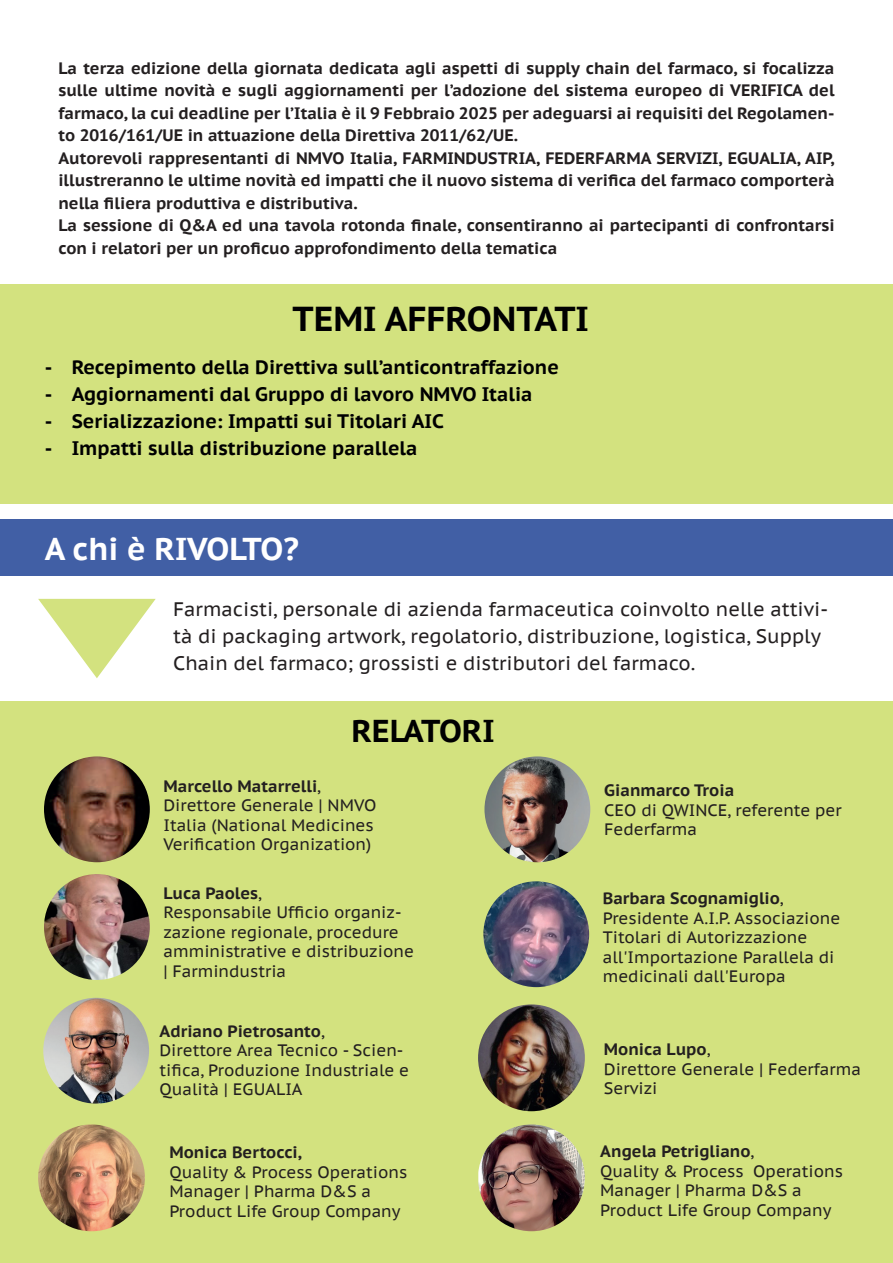
<style>
.page{position:relative;width:893px;height:1263px;background:#fff}
.page>*{position:absolute;margin:0;border:0;box-sizing:border-box;transform-origin:0 0}
.t1{font:700 34.5px "PT Sans Caption";color:#000001}
.t2{font:700 31.5px "PT Sans Caption";color:#fff}
.t3{font:700 31.5px "PT Sans Caption";color:#000001}
.t4{font:19.5px/27px "PT Sans Caption";color:#231f20}
.t5{font:700 19.5px "PT Sans Caption";color:#000001}
.t6{font:700 16.5px/22.5px "PT Sans Caption";color:#231f20}
.t7{font:16.5px/19.5px "PT Sans Caption";color:#231f20}
.s1{font-weight:700}
</style>
<div class="page">
<div style="left:0;top:284px;width:892px;height:220px;background:#d3e27f"></div>
<div style="left:0;top:519px;width:892px;height:57px;background:#415fa5"></div>
<svg style="left:38px;top:599px;width:118px;height:79px"></svg>
<div style="left:0;top:701px;width:893px;height:562px;background:#d3e27f"></div>
<img style="left:44px;top:756px;width:106px;height:106px;border-radius:53px">
<img style="left:44px;top:874px;width:106px;height:106px;border-radius:53px">
<img style="left:43px;top:998px;width:106px;height:105px;border-radius:53px">
<img style="left:483px;top:881px;width:106px;height:106px;border-radius:53px">
<img style="left:478px;top:1124px;width:107px;height:107px">
<img style="left:478px;top:1004px;width:107px;height:107px;border-radius:53px">
<img style="left:484px;top:756px;width:106px;height:106px;border-radius:53px">
<img style="left:38px;top:1124px;width:107px;height:107px;border-radius:53px">
<p class="t6" style="left:58px;top:56px;width:778px">La terza edizione della giornata dedicata agli aspetti di supply chain del farmaco, si focalizza sulle ultime novità e sugli aggiornamenti per l’adozione del sistema europeo di VERIFICA del farmaco, la cui deadline per l’Italia è il 9 Febbraio 2025 per adeguarsi ai requisiti del Regolamen&shy;to 2016/161/UE in attuazione della Direttiva 2011/62/UE.<br>Autorevoli rappresentanti di NMVO Italia, FARMINDUSTRIA, FEDERFARMA SERVIZI, EGUALIA, AIP, illustreranno le ultime novità ed impatti che il nuovo sistema di verifica del farmaco comporterà nella filiera produttiva e distributiva.<br>La sessione di Q&amp;A ed una tavola rotonda finale, consentiranno ai partecipanti di confrontarsi con i relatori per un proficuo approfondimento della tematica</p>
<h1 class="t1" style="left:293px;top:296px;width:298px">TEMI AFFRONTATI</h1>
<p class="t5" style="left:45px;top:355px;width:516px">- Recepimento della Direttiva sull’anticontraffazione</p>
<p class="t5" style="left:45px;top:382px;width:489px">- Aggiornamenti dal Gruppo di lavoro NMVO Italia</p>
<p class="t5" style="left:45px;top:409px;width:401px">- Serializzazione: Impatti sui Titolari AIC</p>
<p class="t5" style="left:45px;top:436px;width:374px">- Impatti sulla distribuzione parallela</p>
<h2 class="t2" style="left:45px;top:528px;width:256px">A chi è RIVOLTO?</h2>
<p class="t4" style="left:173px;top:595px;width:656px">Farmacisti, personale di azienda farmaceutica coinvolto nelle attivi&shy;tà di packaging artwork, regolatorio, distribuzione, logistica, Supply<br>Chain del farmaco; grossisti e distributori del farmaco.</p>
<h2 class="t3" style="left:351px;top:710px;width:145px">RELATORI</h2>
<p class="t7" style="left:163px;top:776px;width:214px"><span class="s1">Marcello Matarrelli</span>,<br>Direttore Generale | NMVO<br>Italia (National Medicines<br>Verification Organization)</p>
<p class="t7" style="left:163px;top:883px;width:252px"><span class="s1">Luca Paoles</span>,<br>Responsabile Ufficio organiz&shy;zazione regionale, procedure amministrative e distribuzione | Farmindustria</p>
<p class="t7" style="left:159px;top:1021px;width:251px"><span class="s1">Adriano Pietrosanto</span>,<br>Direttore Area Tecnico - Scien&shy;tifica, Produzione Industriale e<br>Qualità | EGUALIA</p>
<p class="t6" style="left:169px;top:1140px;width:134px">Monica Bertocci,</p>
<p class="t7" style="left:169px;top:1161px;width:239px">Quality &amp; Process Operations<br>Manager | Pharma D&amp;S a<br>Product Life Group Company</p>
<p class="t6" style="left:604px;top:779px;width:131px">Gianmarco Troia</p>
<p class="t7" style="left:604px;top:800px;width:239px">CEO di QWINCE, referente per<br>Federfarma</p>
<p class="t7" style="left:603px;top:888px;width:239px"><span class="s1">Barbara Scognamiglio</span>,<br>Presidente A.I.P. Associazione<br>Titolari di Autorizzazione all'Importazione Parallela di medicinali dall'Europa</p>
<p class="t7" style="left:604px;top:1039px;width:259px"><span class="s1">Monica Lupo</span>,<br>Direttore Generale | Federfarma<br>Servizi</p>
<p class="t7" style="left:600px;top:1141px;width:244px"><span class="s1">Angela Petrigliano</span>,<br>Quality &amp; Process Operations<br>Manager | Pharma D&amp;S a<br>Product Life Group Company</p>
</div>
